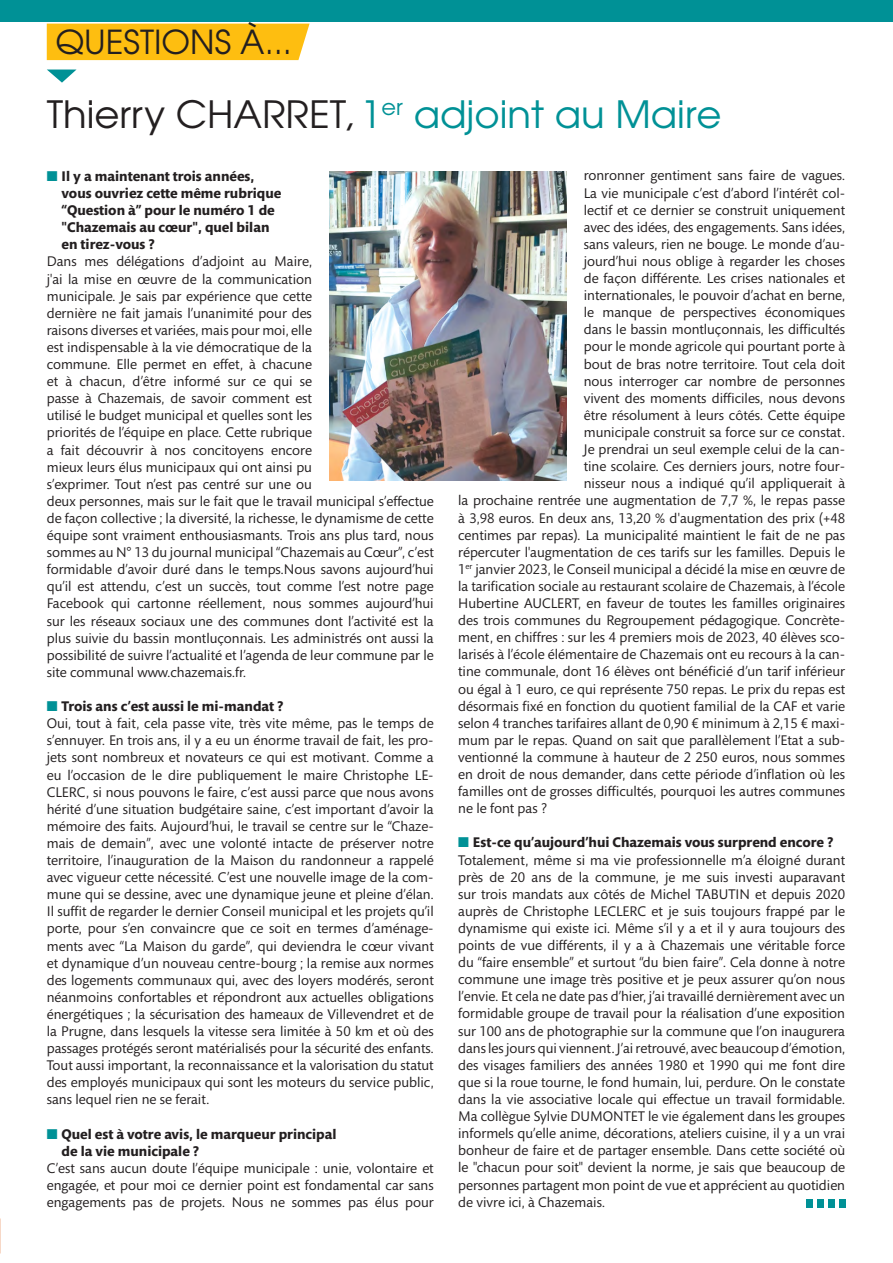
<style>
.page{position:relative;width:893px;height:1263px;background:#fff}
.page>*{position:absolute;margin:0;border:0;box-sizing:border-box;transform-origin:0 0}
.t1{font:37.5px "Avant Garde";color:#231f20}
.t2{font:33px "Avant Garde";color:#231f20}
.t3{font:14.25px/17.1px "Mundo Sans Std";color:#231f20}
.t4{font:700 14.25px/17.1px "Mundo Sans Std";color:#231f20}
.s1{color:#009196}
.s2{font-weight:700}
</style>
<div class="page">
<div style="left:0;top:0;width:893px;height:21px;background:#009196"></div>
<div style="left:47px;top:24px;width:263px;height:36px;background:#febe10"></div>
<svg style="left:47px;top:70px;width:29px;height:13px"></svg>
<div style="left:806px;top:1199px;width:7px;height:9px;background:#009196"></div>
<div style="left:817px;top:1199px;width:7px;height:9px;background:#009196"></div>
<div style="left:828px;top:1199px;width:7px;height:9px;background:#009196"></div>
<div style="left:839px;top:1199px;width:7px;height:9px;background:#009196"></div>
<img style="left:329px;top:172px;width:238px;height:308px">
<h2 class="t2" style="left:56px;top:21px;width:238px">QUESTIONS À...</h2>
<h1 class="t1" style="left:47px;top:90px;width:676px">Thierry CHARRET, <span class="s1">1</span><sup>er</sup> <span class="s1">adjoint au Maire</span></h1>
<p class="t4" style="left:62px;top:168px;width:221px;text-indent:-15px"><span class="s1">■</span> Il y a maintenant trois années, vous ouvriez cette même rubrique “Question à” pour le numéro 1 de "Chazemais au cœur", quel bilan en tirez-vous ?</p>
<p class="t3" style="left:47px;top:253px;width:388px">Dans mes délégations d’adjoint au Maire,<br>j'ai la mise en œuvre de la communication<br>municipale. Je sais par expérience que cette<br>dernière ne fait jamais l’unanimité pour des<br>raisons diverses et variées, mais pour moi, elle<br>est indispensable à la vie démocratique de la<br>commune. Elle permet en effet, à chacune<br>et à chacun, d’être informé sur ce qui se<br>passe à Chazemais, de savoir comment est<br>utilisé le budget municipal et quelles sont les<br>priorités de l’équipe en place. Cette rubrique<br>a fait découvrir à nos concitoyens encore<br>mieux leurs élus municipaux qui ont ainsi pu<br>s’exprimer. Tout n’est pas centré sur une ou<br>deux personnes, mais sur le fait que le travail municipal s’effectue de façon collective ; la diversité, la richesse, le dynamisme de cette équipe sont vraiment enthousiasmants. Trois ans plus tard, nous sommes au N° 13 du journal municipal “Chazemais au Cœur”, c’est formidable d’avoir duré dans le temps.Nous savons aujourd’hui qu’il est attendu, c’est un succès, tout comme l’est notre page Facebook qui cartonne réellement, nous sommes aujourd’hui sur les réseaux sociaux une des communes dont l’activité est la plus suivie du bassin montluçonnais. Les administrés ont aussi la possibilité de suivre l’actualité et l’agenda de leur commune par le site communal www.chazemais.fr.</p>
<p class="t3" style="left:47px;top:698px;width:388px"><span class="s1">■</span> <span class="s2">Trois ans c’est aussi le mi-mandat ?<br></span>Oui, tout à fait, cela passe vite, très vite même, pas le temps de s’ennuyer. En trois ans, il y a eu un énorme travail de fait, les pro&shy;jets sont nombreux et novateurs ce qui est motivant. Comme a eu l’occasion de le dire publiquement le maire Christophe LE-CLERC, si nous pouvons le faire, c’est aussi parce que nous avons hérité d’une situation budgétaire saine, c’est important d’avoir la mémoire des faits. Aujourd’hui, le travail se centre sur le “Chaze&shy;mais de demain”, avec une volonté intacte de préserver notre territoire, l’inauguration de la Maison du randonneur a rappelé avec vigueur cette nécessité. C’est une nouvelle image de la com&shy;mune qui se dessine, avec une dynamique jeune et pleine d’élan.<br>Il suffit de regarder le dernier Conseil municipal et les projets qu’il porte, pour s’en convaincre que ce soit en termes d’aménage&shy;ments avec “La Maison du garde”, qui deviendra le cœur vivant et dynamique d’un nouveau centre-bourg ; la remise aux normes des logements communaux qui, avec des loyers modérés, seront néanmoins confortables et répondront aux actuelles obligations énergétiques ; la sécurisation des hameaux de Villevendret et de la Prugne, dans lesquels la vitesse sera limitée à 50 km et où des passages protégés seront matérialisés pour la sécurité des enfants.<br>Tout aussi important, la reconnaissance et la valorisation du statut des employés municipaux qui sont les moteurs du service public, sans lequel rien ne se ferait.</p>
<p class="t4" style="left:62px;top:1125px;width:276px;text-indent:-15px"><span class="s1">■</span> Quel est à votre avis, le marqueur principal de la vie municipale ?</p>
<p class="t3" style="left:47px;top:1160px;width:388px;text-align:justify">C’est sans aucun doute l’équipe municipale : unie, volontaire et engagée, et pour moi ce dernier point est fondamental car sans engagements pas de projets. Nous ne sommes pas élus pour</p>
<p class="t3" style="left:584px;top:168px;width:263px">ronronner gentiment sans faire de vagues.</p>
<p class="t3" style="left:584px;top:185px;width:263px">La vie municipale c’est d’abord l’intérêt col-</p>
<p class="t3" style="left:584px;top:202px;width:263px">lectif et ce dernier se construit uniquement</p>
<p class="t3" style="left:584px;top:219px;width:263px">avec des idées, des engagements. Sans idées,</p>
<p class="t3" style="left:584px;top:236px;width:263px">sans valeurs, rien ne bouge. Le monde d’au-</p>
<p class="t3" style="left:584px;top:253px;width:263px">jourd’hui nous oblige à regarder les choses</p>
<p class="t3" style="left:584px;top:270px;width:263px">de façon différente. Les crises nationales et</p>
<p class="t3" style="left:584px;top:287px;width:263px">internationales, le pouvoir d’achat en berne,</p>
<p class="t3" style="left:584px;top:304px;width:263px">le manque de perspectives économiques</p>
<p class="t3" style="left:584px;top:321px;width:263px">dans le bassin montluçonnais, les difficultés</p>
<p class="t3" style="left:584px;top:339px;width:263px">pour le monde agricole qui pourtant porte à</p>
<p class="t3" style="left:584px;top:356px;width:263px">bout de bras notre territoire. Tout cela doit</p>
<p class="t3" style="left:584px;top:373px;width:263px">nous interroger car nombre de personnes</p>
<p class="t3" style="left:584px;top:390px;width:263px">vivent des moments difficiles, nous devons</p>
<p class="t3" style="left:584px;top:407px;width:263px">être résolument à leurs côtés. Cette équipe</p>
<p class="t3" style="left:584px;top:424px;width:263px">municipale construit sa force sur ce constat.</p>
<p class="t3" style="left:584px;top:441px;width:263px">Je prendrai un seul exemple celui de la can-</p>
<p class="t3" style="left:584px;top:458px;width:263px">tine scolaire. Ces derniers jours, notre four-</p>
<p class="t3" style="left:584px;top:475px;width:263px">nisseur nous a indiqué qu’il appliquerait à</p>
<p class="t3" style="left:458px;top:492px;width:388px">la prochaine rentrée une augmentation de 7,7 %, le repas passe</p>
<p class="t3" style="left:458px;top:510px;width:388px">à 3,98 euros. En deux ans, 13,20 % d'augmentation des prix (+48</p>
<p class="t3" style="left:458px;top:527px;width:388px">centimes par repas). La municipalité maintient le fait de ne pas</p>
<p class="t3" style="left:458px;top:544px;width:388px">répercuter l'augmentation de ces tarifs sur les familles. Depuis le</p>
<p class="t3" style="left:458px;top:561px;width:388px">1<sup>er</sup> janvier 2023, le Conseil municipal a décidé la mise en œuvre de</p>
<p class="t3" style="left:458px;top:578px;width:388px">la tarification sociale au restaurant scolaire de Chazemais, à l’école</p>
<p class="t3" style="left:458px;top:595px;width:388px">Hubertine AUCLERT, en faveur de toutes les familles originaires</p>
<p class="t3" style="left:458px;top:612px;width:388px">des trois communes du Regroupement pédagogique. Concrète-</p>
<p class="t3" style="left:458px;top:629px;width:388px">ment, en chiffres : sur les 4 premiers mois de 2023, 40 élèves sco-</p>
<p class="t3" style="left:458px;top:646px;width:388px">larisés à l’école élémentaire de Chazemais ont eu recours à la can-</p>
<p class="t3" style="left:458px;top:663px;width:388px">tine communale, dont 16 élèves ont bénéficié d’un tarif inférieur</p>
<p class="t3" style="left:458px;top:681px;width:388px">ou égal à 1 euro, ce qui représente 750 repas. Le prix du repas est</p>
<p class="t3" style="left:458px;top:698px;width:388px">désormais fixé en fonction du quotient familial de la CAF et varie</p>
<p class="t3" style="left:458px;top:715px;width:388px">selon 4 tranches tarifaires allant de 0,90 € minimum à 2,15 € maxi-</p>
<p class="t3" style="left:458px;top:732px;width:388px">mum par le repas. Quand on sait que parallèlement l’Etat a sub-</p>
<p class="t3" style="left:458px;top:749px;width:388px">ventionné la commune à hauteur de 2 250 euros, nous sommes</p>
<p class="t3" style="left:458px;top:766px;width:388px">en droit de nous demander, dans cette période d’inflation où les</p>
<p class="t3" style="left:458px;top:783px;width:388px">familles ont de grosses difficultés, pourquoi les autres communes</p>
<p class="t3" style="left:458px;top:800px;width:90px">ne le font pas ?</p>
<p class="t3" style="left:458px;top:834px;width:388px"><span class="s1">■</span> <span class="s2">Est-ce qu’aujourd’hui Chazemais vous surprend encore ?<br></span>Totalement, même si ma vie professionnelle m’a éloigné durant près de 20 ans de la commune, je me suis investi auparavant sur trois mandats aux côtés de Michel TABUTIN et depuis 2020 auprès de Christophe LECLERC et je suis toujours frappé par le dynamisme qui existe ici. Même s’il y a et il y aura toujours des points de vue différents, il y a à Chazemais une véritable force du “faire ensemble” et surtout “du bien faire”. Cela donne à notre commune une image très positive et je peux assurer qu’on nous l’envie. Et cela ne date pas d’hier, j’ai travaillé dernièrement avec un formidable groupe de travail pour la réalisation d’une exposition sur 100 ans de photographie sur la commune que l’on inaugurera dans les jours qui viennent. J’ai retrouvé, avec beaucoup d’émotion, des visages familiers des années 1980 et 1990 qui me font dire que si la roue tourne, le fond humain, lui, perdure. On le constate dans la vie associative locale qui effectue un travail formidable.<br>Ma collègue Sylvie DUMONTET le vie également dans les groupes informels qu’elle anime, décorations, ateliers cuisine, il y a un vrai bonheur de faire et de partager ensemble. Dans cette société où le "chacun pour soit" devient la norme, je sais que beaucoup de personnes partagent mon point de vue et apprécient au quotidien de vivre ici, à Chazemais.</p>
</div>
